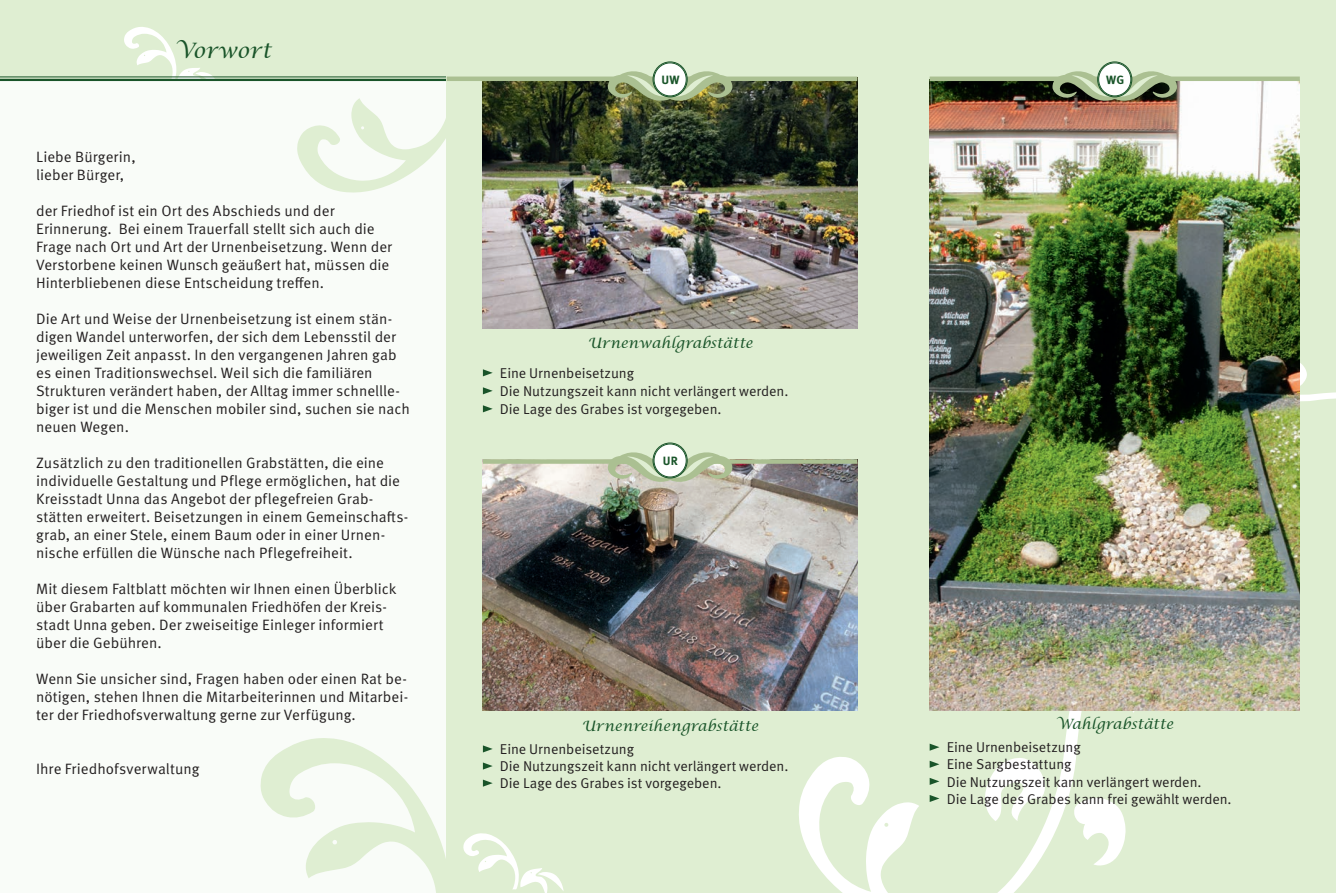
<style>
.page{position:relative;width:1336px;height:893px;background:#fff}
.page>*{position:absolute;margin:0;border:0;box-sizing:border-box;transform-origin:0 0}
.t1{font:21px "Lucida Calligra";letter-spacing:.02em;color:#195429}
.t2{font:15px/18px "Meta Pro Norm";color:#231f20}
.t3{font:14.25px/17.1px "Meta Pro Norm";letter-spacing:-.005em;color:#231f20}
.t4{font:14.25px "Lucida Calligra";letter-spacing:.01em;color:#195429}
.t5{font:700 12px "Meta Pro";color:#195429}
</style>
<div class="page">
<div style="left:0;top:0;width:446px;height:81px;background:#dfeed2"></div>
<svg style="left:69px;top:27px;width:150px;height:52px"></svg>
<div style="left:0;top:81px;width:446px;height:812px;background:#f9fcf8"></div>
<hr style="left:0;top:77px;width:448px;height:1px;background:#195429">
<hr style="left:0;top:79px;width:448px;height:2px;background:#195429">
<div style="left:446px;top:0;width:889px;height:893px;background:#dfeed2"></div>
<svg style="left:797px;top:610px;width:342px;height:283px"></svg>
<svg style="left:1299px;top:267px;width:36px;height:167px"></svg>
<svg style="left:274px;top:76px;width:292px;height:117px"></svg>
<svg style="left:260px;top:738px;width:304px;height:155px;fill:#dfeed2"></svg>
<img style="left:483px;top:81px;width:374px;height:248px">
<img style="left:929px;top:81px;width:370px;height:629px">
<svg style="left:483px;top:369px;width:9px;height:7px"></svg>
<svg style="left:483px;top:387px;width:9px;height:7px"></svg>
<svg style="left:483px;top:405px;width:9px;height:7px"></svg>
<svg style="left:929px;top:744px;width:10px;height:7px"></svg>
<svg style="left:929px;top:761px;width:10px;height:7px"></svg>
<svg style="left:929px;top:778px;width:10px;height:7px"></svg>
<svg style="left:929px;top:795px;width:10px;height:7px"></svg>
<svg style="left:483px;top:745px;width:9px;height:7px"></svg>
<svg style="left:483px;top:762px;width:9px;height:8px"></svg>
<svg style="left:483px;top:780px;width:9px;height:7px"></svg>
<img style="left:483px;top:464px;width:374px;height:246px">
<div style="left:483px;top:459px;width:374px;height:5px;background:#abc092"></div>
<svg style="left:607px;top:448px;width:125px;height:37px"></svg>
<div style="left:653px;top:444px;width:33px;height:33px;background:#fff;border-radius:50%"></div>
<div style="left:652px;top:443px;width:35px;height:35px;border:1px solid #195429;border-radius:50%"></div>
<div style="left:653px;top:444px;width:33px;height:33px;border:1px solid #195429;border-radius:50%"></div>
<hr style="left:446px;top:77px;width:411px;height:4px;background:#abc092">
<hr style="left:929px;top:77px;width:370px;height:4px;background:#abc092">
<svg style="left:607px;top:67px;width:125px;height:37px"></svg>
<div style="left:653px;top:63px;width:33px;height:33px;background:#fff;border-radius:50%"></div>
<div style="left:652px;top:62px;width:35px;height:35px;border:1px solid #195429;border-radius:50%"></div>
<div style="left:653px;top:63px;width:33px;height:33px;border:1px solid #195429;border-radius:50%"></div>
<svg style="left:1052px;top:67px;width:124px;height:37px"></svg>
<div style="left:1098px;top:63px;width:32px;height:33px;background:#fff;border-radius:50%"></div>
<div style="left:1097px;top:62px;width:34px;height:35px;border:1px solid #195429;border-radius:50%"></div>
<div style="left:1098px;top:63px;width:32px;height:33px;border:1px solid #195429;border-radius:50%"></div>
<h1 class="t1" style="left:175px;top:38px;width:97px">Vorwort</h1>
<p class="t2" style="left:36px;top:147px;width:101px">Liebe Bürgerin, lieber Bürger,</p>
<p class="t2" style="left:36px;top:201px;width:357px">der Friedhof ist ein Ort des Abschieds und der Erinnerung. Bei einem Trauerfall stellt sich auch die Frage nach Ort und Art der Urnenbeisetzung. Wenn der Verstorbene keinen Wunsch geäußert hat, müssen die Hinterbliebenen diese Entscheidung treffen.</p>
<p class="t2" style="left:36px;top:309px;width:375px">Die Art und Weise der Urnenbeisetzung ist einem stän&shy;digen Wandel unterworfen, der sich dem Lebensstil der jeweiligen Zeit anpasst. In den vergangenen Jahren gab es einen Traditionswechsel. Weil sich die familiären Strukturen verändert haben, der Alltag immer schnellle&shy;biger ist und die Menschen mobiler sind, suchen sie nach neuen Wegen.</p>
<p class="t2" style="left:36px;top:453px;width:373px">Zusätzlich zu den traditionellen Grabstätten, die eine individuelle Gestaltung und Pflege ermöglichen, hat die Kreisstadt Unna das Angebot der pflegefreien Grab&shy;stätten erweitert. Beisetzungen in einem Gemeinschafts&shy;grab, an einer Stele, einem Baum oder in einer Urnen&shy;nische erfüllen die Wünsche nach Pflegefreiheit.</p>
<p class="t2" style="left:36px;top:579px;width:362px">Mit diesem Faltblatt möchten wir Ihnen einen Überblick über Grabarten auf kommunalen Friedhöfen der Kreis&shy;stadt Unna geben. Der zweiseitige Einleger informiert über die Gebühren.</p>
<p class="t2" style="left:36px;top:669px;width:373px;text-align:justify">Wenn Sie unsicher sind, Fragen haben oder einen Rat be&shy;nötigen, stehen Ihnen die Mitarbeiterinnen und Mitarbei&shy;ter der Friedhofsverwaltung gerne zur Verfügung.</p>
<p class="t2" style="left:36px;top:759px;width:165px">Ihre Friedhofsverwaltung</p>
<p class="t5" style="left:661px;top:70px;width:20px">UW</p>
<p class="t5" style="left:1105px;top:70px;width:20px">WG</p>
<p class="t4" style="left:587px;top:334px;width:166px">Urnenwahlgrabstätte</p>
<p class="t3" style="left:500px;top:363px;width:290px;line-height:18px">Eine Urnenbeisetzung<br>Die Nutzungszeit kann nicht verlängert werden.<br>Die Lage des Grabes ist vorgegeben.</p>
<p class="t5" style="left:663px;top:452px;width:17px">UR</p>
<p class="t4" style="left:581px;top:717px;width:178px">Urnenreihengrabstätte</p>
<p class="t4" style="left:1055px;top:715px;width:119px">Wahlgrabstätte</p>
<p class="t3" style="left:500px;top:740px;width:290px">Eine Urnenbeisetzung<br>Die Nutzungszeit kann nicht verlängert werden.<br>Die Lage des Grabes ist vorgegeben.</p>
<p class="t3" style="left:946px;top:738px;width:286px">Eine Urnenbeisetzung<br>Eine Sargbestattung<br>Die Nutzungszeit kann verlängert werden.<br>Die Lage des Grabes kann frei gewählt werden.</p>
</div>
